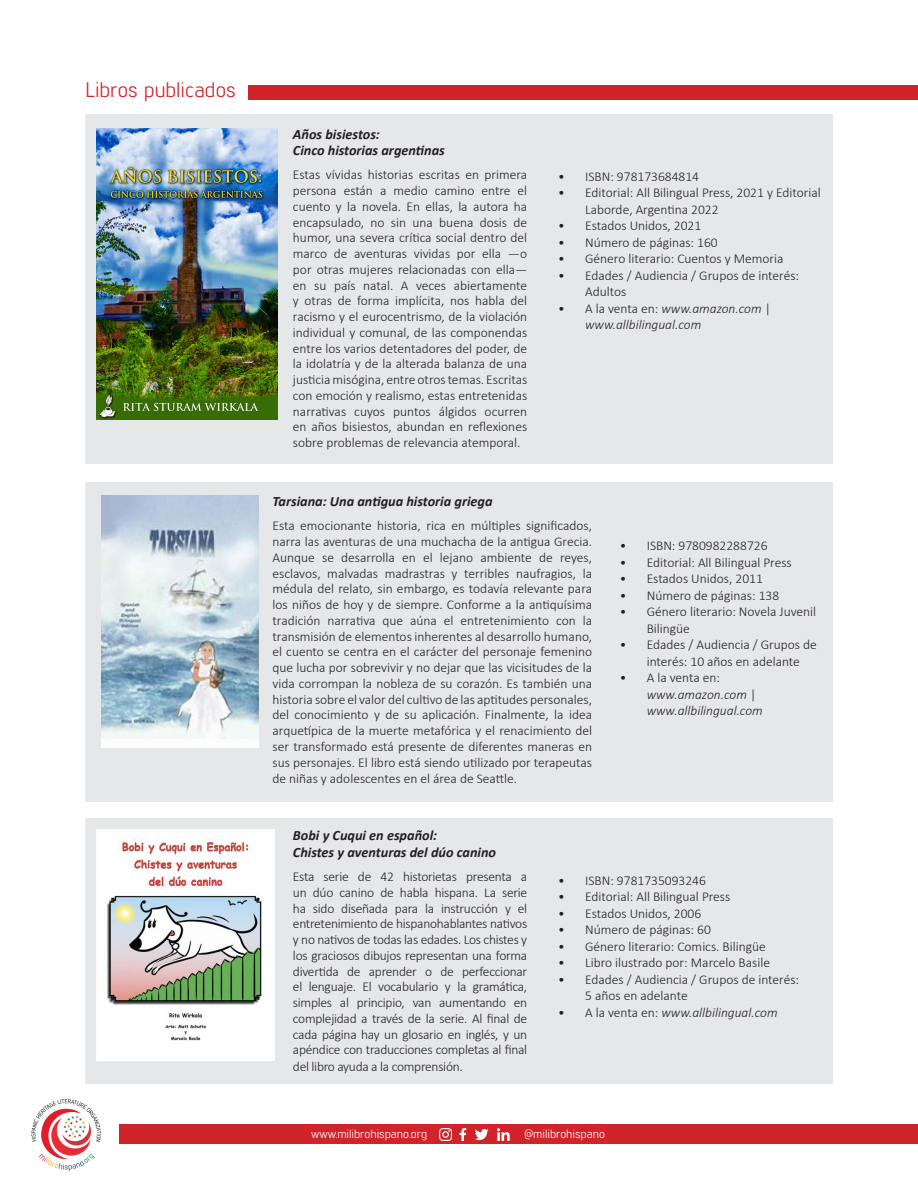
<style>
.page{position:relative;width:918px;height:1188px;background:#fff}
.page>*{position:absolute;margin:0;border:0;box-sizing:border-box;transform-origin:0 0}
.t1{font:21px "Lintel";color:#d1232a}
.t2{font:italic 700 14.25px/16.5px "Calibri";color:#231f20}
.t3{font:300 13.5px/15.8px "Calibri";color:#231f20}
.t4{font:italic 300 13.5px/16.5px "Calibri";color:#231f20}
.t5{font:12px "Lintel";color:#fff}
.s1{font-style:normal}
</style>
<div class="page">
<div style="left:120px;top:1124px;width:798px;height:20px;background:#d1232a"></div>
<img style="left:30px;top:1098px;width:74px;height:73px;border-radius:37px">
<svg style="left:439px;top:1128px;width:13px;height:13px"></svg>
<svg style="left:475px;top:1129px;width:14px;height:11px"></svg>
<svg style="left:459px;top:1128px;width:7px;height:13px"></svg>
<svg style="left:497px;top:1128px;width:13px;height:13px"></svg>
<div style="left:248px;top:85px;width:670px;height:14px;background:#d1232a"></div>
<div style="left:85px;top:115px;width:748px;height:349px;background:#e6e7e9"></div>
<div style="left:85px;top:482px;width:748px;height:320px;background:#e6e7e9"></div>
<div style="left:85px;top:818px;width:748px;height:266px;background:#e6e7e9"></div>
<img style="left:97px;top:128px;width:180px;height:292px">
<img style="left:101px;top:495px;width:158px;height:252px">
<img style="left:97px;top:830px;width:178px;height:230px">
<p class="t1" style="left:85px;top:76px;width:152px">Libros publicados</p>
<p class="t2" style="left:293px;top:125px;width:153px">Años bisiestos:<br>Cinco historias argentinas</p>
<p class="t3" style="left:293px;top:167px;width:236px;text-align:justify">Estas vívidas historias escritas en primera persona están a medio camino entre el cuento y la novela. En ellas, la autora ha encapsulado, no sin una buena dosis de humor, una severa crítica social dentro del marco de aventuras vividas por ella —o por otras mujeres relacionadas con ella— en su país natal. A veces abiertamente y otras de forma implícita, nos habla del racismo y el eurocentrismo, de la violación individual y comunal, de las componendas entre los varios detentadores del poder, de la idolatría y de la alterada balanza de una justicia misógina, entre otros temas. Escritas con emoción y realismo, estas entretenidas narrativas cuyos puntos álgidos ocurren en años bisiestos, abundan en reflexiones sobre problemas de relevancia atemporal.</p>
<p class="t3" style="left:558px;top:168px;width:142px">• ISBN: 978173684814</p>
<p class="t3" style="left:585px;top:184px;width:237px;line-height:16.5px;text-indent:-27px">• Editorial: All Bilingual Press, 2021 y Editorial<br>Laborde, Argentina 2022</p>
<p class="t3" style="left:558px;top:218px;width:145px">• Estados Unidos, 2021</p>
<p class="t3" style="left:558px;top:234px;width:161px">• Número de páginas: 160</p>
<p class="t3" style="left:558px;top:251px;width:227px">• Género literario: Cuentos y Memoria</p>
<p class="t3" style="left:585px;top:267px;width:215px;line-height:16.5px;text-indent:-27px">• Edades / Audiencia / Grupos de interés:<br>Adultos</p>
<p class="t4" style="left:585px;top:300px;width:187px;text-indent:-27px"><span class="s1">• A la venta en:</span> www.amazon.com <span class="s1">| </span>www.allbilingual.com</p>
<p class="t2" style="left:273px;top:493px;width:222px">Tarsiana: Una antigua historia griega</p>
<p class="t3" style="left:273px;top:518px;width:321px;text-align:justify">Esta emocionante historia, rica en múltiples significados, narra las aventuras de una muchacha de la antigua Grecia.<br>Aunque se desarrolla en el lejano ambiente de reyes, esclavos, malvadas madrastras y terribles naufragios, la médula del relato, sin embargo, es todavía relevante para los niños de hoy y de siempre. Conforme a la antiquísima tradición narrativa que aúna el entretenimiento con la transmisión de elementos inherentes al desarrollo humano, el cuento se centra en el carácter del personaje femenino que lucha por sobrevivir y no dejar que las vicisitudes de la vida corrompan la nobleza de su corazón. Es también una historia sobre el valor del cultivo de las aptitudes personales, del conocimiento y de su aplicación. Finalmente, la idea arquetípica de la muerte metafórica y el renacimiento del ser transformado está presente de diferentes maneras en sus personajes. El libro está siendo utilizado por terapeutas de niñas y adolescentes en el área de Seattle.</p>
<p class="t3" style="left:620px;top:538px;width:149px">• ISBN: 9780982288726</p>
<p class="t3" style="left:620px;top:554px;width:174px">• Editorial: All Bilingual Press</p>
<p class="t3" style="left:620px;top:571px;width:145px">• Estados Unidos, 2011</p>
<p class="t3" style="left:620px;top:587px;width:161px">• Número de páginas: 138</p>
<p class="t3" style="left:647px;top:603px;width:171px;line-height:16.5px;text-indent:-27px">• Género literario: Novela Juvenil<br>Bilingüe</p>
<p class="t3" style="left:647px;top:636px;width:172px;line-height:16.5px;text-indent:-27px">• Edades / Audiencia / Grupos de interés: 10 años en adelante</p>
<p class="t4" style="left:647px;top:669px;width:118px;text-indent:-27px"><span class="s1">• A la venta en: </span>www.amazon.com <span class="s1">| </span>www.allbilingual.com</p>
<p class="t2" style="left:293px;top:827px;width:205px">Bobi y Cuqui en español:<br>Chistes y aventuras del dúo canino</p>
<p class="t3" style="left:293px;top:869px;width:236px;text-align:justify">Esta serie de 42 historietas presenta a un dúo canino de habla hispana. La serie ha sido diseñada para la instrucción y el entretenimiento de hispanohablantes nativos y no nativos de todas las edades. Los chistes y los graciosos dibujos representan una forma divertida de aprender o de perfeccionar el lenguaje. El vocabulario y la gramática, simples al principio, van aumentando en complejidad a través de la serie. Al final de cada página hay un glosario en inglés, y un apéndice con traducciones completas al final del libro ayuda a la comprensión.</p>
<p class="t3" style="left:558px;top:872px;width:149px">• ISBN: 9781735093246</p>
<p class="t3" style="left:558px;top:889px;width:174px">• Editorial: All Bilingual Press</p>
<p class="t3" style="left:558px;top:905px;width:145px">• Estados Unidos, 2006</p>
<p class="t3" style="left:558px;top:922px;width:154px">• Número de páginas: 60</p>
<p class="t3" style="left:558px;top:938px;width:209px">• Género literario: Comics. Bilingüe</p>
<p class="t3" style="left:558px;top:955px;width:213px">• Libro ilustrado por: Marcelo Basile</p>
<p class="t3" style="left:585px;top:971px;width:215px;line-height:16.5px;text-indent:-27px">• Edades / Audiencia / Grupos de interés:<br>5 años en adelante</p>
<p class="t4" style="left:558px;top:1004px;width:221px"><span class="s1">• A la venta en:</span> www.allbilingual.com</p>
<p class="t5" style="left:311px;top:1126px;width:118px">www.milibrohispano.org</p>
<p class="t5" style="left:524px;top:1126px;width:82px">@milibrohispano</p>
</div>
